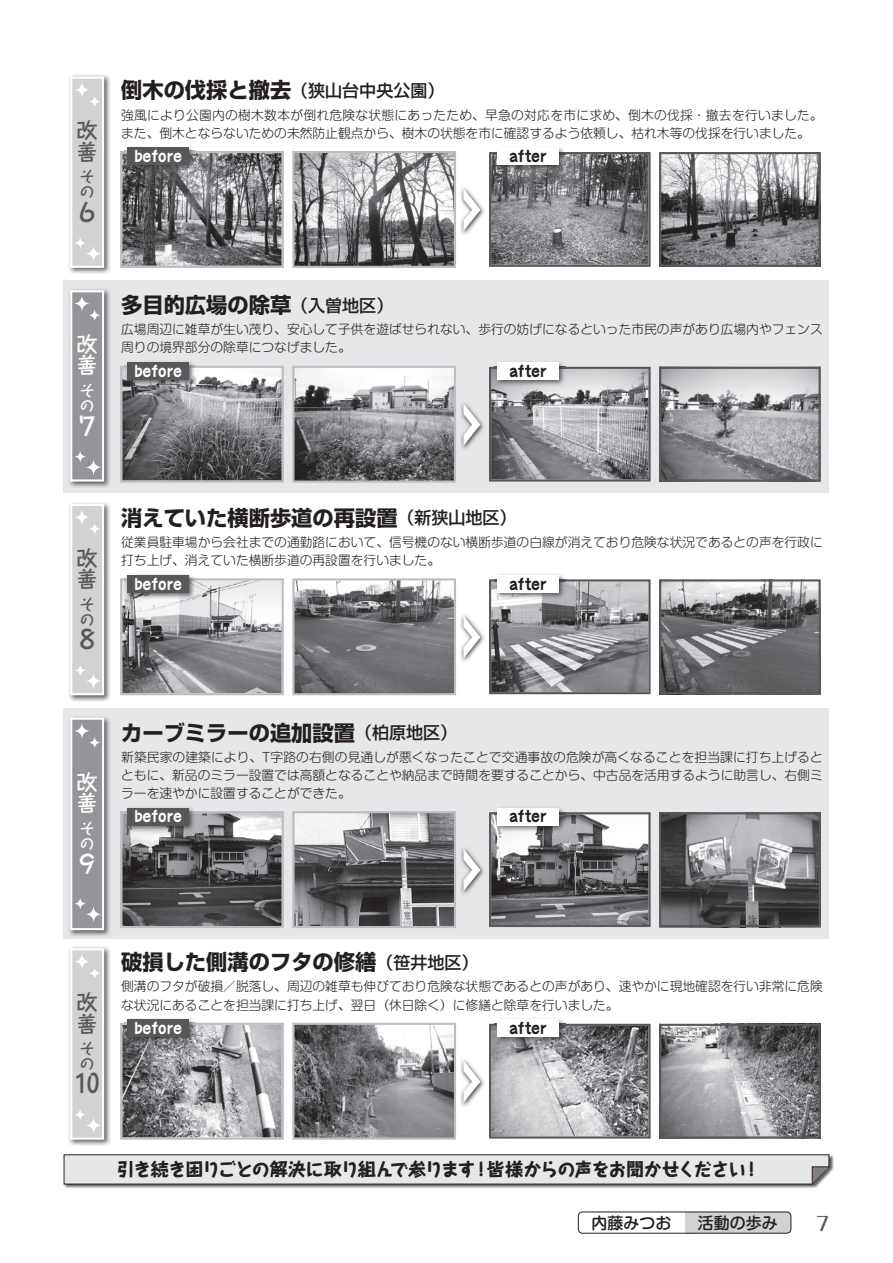
<style>
.page{position:relative;width:893px;height:1263px;background:#fff}
.page>*{position:absolute;margin:0;border:0;box-sizing:border-box;transform-origin:0 0}
.t1{font:700 25.5px "Taka Hand Std De";color:#57585a}
.t2{font:700 25.5px "Taka Hand Std De";color:#fff}
.t3{font:700 21.3px "Shin Go Pro";color:#231f20}
.t4{font:700 21.3px/21.3px "Taka Hand Std De";color:#57585a}
.t5{font:700 21.3px/21.3px "Taka Hand Std De";color:#fff}
.t6{font:500 19.2px "Maru Fo Pro";color:#57585a}
.t7{font:800 18px "Taka Hand Std";letter-spacing:-.05em;color:#231f20}
.t8{font:500 16.95px "Shin Go Pro";color:#231f20}
.t9{font:500 15.9px "Shin M Go Pro";color:#231f20}
.t10{font:800 15.3px "Taka Hand Std";color:#fff}
.t11{font:800 15.3px "Taka Hand Std";color:#231f20}
.t12{font:700 14.85px/14.9px "Taka Hand Std De";color:#57585a}
.t13{font:700 14.85px/14.9px "Taka Hand Std De";color:#fff}
.t14{font:300 12.75px/18.1px "Shin M Go Pro";color:#231f20}
.s1{font-weight:700;font-size:21.3px}
.s2{font-weight:500;font-size:16.95px}
</style>
<div class="page">
<div style="left:685px;top:1212px;width:12px;height:21px;background:#d1d2d4"></div>
<div style="left:693px;top:1212px;width:98px;height:21px;background:#d1d2d4;border-radius:4px"></div>
<div style="left:578px;top:1212px;width:213px;height:21px;border:1px solid #231f20;border-radius:4px"></div>
<div style="left:64px;top:281px;width:765px;height:212px;background:#e6e7e9"></div>
<div style="left:64px;top:708px;width:765px;height:231px;background:#e6e7e9"></div>
<img style="left:64px;top:1154px;width:770px;height:34px">
<svg style="left:64px;top:1154px;width:765px;height:30px;background:#dbdbdd"></svg>
<svg style="left:120px;top:151px;width:164px;height:117px;background:#78787b"></svg>
<svg style="left:120px;top:578px;width:164px;height:117px;background:#a2a3a6"></svg>
<svg style="left:120px;top:1023px;width:164px;height:117px;background:#9d9ea0"></svg>
<svg style="left:120px;top:366px;width:164px;height:117px;background:#818284"></svg>
<svg style="left:120px;top:811px;width:164px;height:117px;background:#686869"></svg>
<img style="left:295px;top:154px;width:158px;height:111px">
<div style="left:292px;top:151px;width:164px;height:117px;border:2px solid #bcbdc0"></div>
<img style="left:295px;top:581px;width:158px;height:111px">
<div style="left:292px;top:578px;width:164px;height:117px;border:2px solid #bcbdc0"></div>
<img style="left:295px;top:1026px;width:158px;height:111px">
<div style="left:292px;top:1023px;width:164px;height:117px;border:2px solid #bcbdc0"></div>
<img style="left:295px;top:369px;width:158px;height:111px">
<div style="left:292px;top:366px;width:164px;height:117px;border:2px solid #bcbdc0"></div>
<img style="left:295px;top:814px;width:158px;height:111px">
<div style="left:292px;top:811px;width:164px;height:117px;border:2px solid #bcbdc0"></div>
<svg style="left:489px;top:152px;width:162px;height:115px;background:#7c7d7f"></svg>
<svg style="left:489px;top:579px;width:162px;height:115px;background:#919294"></svg>
<svg style="left:489px;top:1024px;width:162px;height:114px;background:#a1a2a4"></svg>
<svg style="left:489px;top:367px;width:162px;height:115px;background:#989a9c"></svg>
<svg style="left:489px;top:812px;width:162px;height:115px;background:#7c7c7e"></svg>
<img style="left:662px;top:155px;width:156px;height:109px">
<div style="left:659px;top:152px;width:162px;height:115px;border:2px solid #57585a"></div>
<img style="left:662px;top:582px;width:156px;height:109px">
<div style="left:659px;top:579px;width:162px;height:115px;border:2px solid #57585a"></div>
<img style="left:662px;top:1027px;width:156px;height:108px">
<div style="left:659px;top:1024px;width:162px;height:114px;border:2px solid #57585a"></div>
<img style="left:662px;top:370px;width:156px;height:109px">
<div style="left:659px;top:367px;width:162px;height:115px;border:2px solid #57585a"></div>
<img style="left:662px;top:815px;width:156px;height:109px">
<div style="left:659px;top:812px;width:162px;height:115px;border:2px solid #57585a"></div>
<img style="left:125px;top:147px;width:70px;height:25px">
<div style="left:128px;top:148px;width:61px;height:17px;background:#57585a"></div>
<img style="left:125px;top:574px;width:70px;height:25px">
<div style="left:128px;top:575px;width:61px;height:17px;background:#57585a"></div>
<img style="left:125px;top:1018px;width:70px;height:25px">
<div style="left:128px;top:1019px;width:61px;height:18px;background:#57585a"></div>
<img style="left:125px;top:361px;width:70px;height:26px">
<div style="left:128px;top:362px;width:61px;height:18px;background:#57585a"></div>
<img style="left:125px;top:807px;width:70px;height:25px">
<div style="left:128px;top:808px;width:61px;height:17px;background:#57585a"></div>
<img style="left:495px;top:147px;width:70px;height:25px">
<div style="left:497px;top:148px;width:62px;height:17px;background:#fff"></div>
<img style="left:495px;top:574px;width:70px;height:25px">
<div style="left:497px;top:575px;width:62px;height:17px;background:#fff"></div>
<img style="left:495px;top:1018px;width:70px;height:25px">
<div style="left:497px;top:1019px;width:62px;height:18px;background:#fff"></div>
<img style="left:495px;top:361px;width:70px;height:26px">
<div style="left:497px;top:362px;width:62px;height:18px;background:#fff"></div>
<img style="left:495px;top:807px;width:70px;height:25px">
<div style="left:497px;top:808px;width:62px;height:17px;background:#fff"></div>
<img style="left:460px;top:188px;width:24px;height:47px">
<svg style="left:463px;top:189px;width:17px;height:42px"></svg>
<img style="left:460px;top:615px;width:24px;height:47px">
<svg style="left:463px;top:616px;width:17px;height:42px"></svg>
<img style="left:460px;top:1060px;width:24px;height:47px">
<svg style="left:463px;top:1060px;width:17px;height:43px"></svg>
<img style="left:461px;top:404px;width:23px;height:45px">
<svg style="left:463px;top:403px;width:17px;height:43px"></svg>
<img style="left:461px;top:848px;width:23px;height:46px">
<svg style="left:463px;top:849px;width:17px;height:42px"></svg>
<img style="left:69px;top:75px;width:41px;height:199px">
<div style="left:71px;top:78px;width:32px;height:189px;background:#d1d2d4"></div>
<div style="left:70px;top:77px;width:34px;height:191px;border:2px solid #fff"></div>
<svg style="left:73px;top:81px;width:17px;height:17px"></svg>
<svg style="left:85px;top:245px;width:17px;height:17px"></svg>
<svg style="left:74px;top:237px;width:13px;height:12px"></svg>
<svg style="left:88px;top:95px;width:13px;height:13px"></svg>
<img style="left:69px;top:503px;width:41px;height:199px">
<div style="left:71px;top:505px;width:32px;height:189px;background:#d1d2d4"></div>
<div style="left:70px;top:504px;width:34px;height:191px;border:2px solid #fff"></div>
<svg style="left:73px;top:509px;width:17px;height:17px"></svg>
<svg style="left:85px;top:672px;width:17px;height:17px"></svg>
<svg style="left:74px;top:664px;width:13px;height:13px"></svg>
<svg style="left:88px;top:522px;width:13px;height:13px"></svg>
<img style="left:69px;top:947px;width:41px;height:199px">
<div style="left:71px;top:949px;width:32px;height:189px;background:#d1d2d4"></div>
<div style="left:70px;top:948px;width:34px;height:192px;border:2px solid #fff"></div>
<svg style="left:73px;top:953px;width:17px;height:17px"></svg>
<svg style="left:85px;top:1117px;width:17px;height:17px"></svg>
<svg style="left:74px;top:1108px;width:13px;height:13px"></svg>
<svg style="left:88px;top:967px;width:13px;height:13px"></svg>
<img style="left:69px;top:289px;width:41px;height:198px">
<div style="left:71px;top:291px;width:32px;height:189px;background:#939598"></div>
<div style="left:70px;top:290px;width:34px;height:192px;border:2px solid #fff"></div>
<svg style="left:73px;top:295px;width:17px;height:17px"></svg>
<svg style="left:85px;top:459px;width:17px;height:17px"></svg>
<svg style="left:74px;top:450px;width:13px;height:13px"></svg>
<svg style="left:88px;top:309px;width:13px;height:13px"></svg>
<img style="left:69px;top:717px;width:41px;height:219px">
<div style="left:71px;top:719px;width:32px;height:210px;background:#939598"></div>
<div style="left:70px;top:718px;width:34px;height:212px;border:2px solid #fff"></div>
<svg style="left:73px;top:722px;width:17px;height:17px"></svg>
<svg style="left:85px;top:906px;width:17px;height:17px"></svg>
<svg style="left:74px;top:897px;width:13px;height:13px"></svg>
<svg style="left:88px;top:736px;width:13px;height:13px"></svg>
<h2 class="t4" style="left:77px;top:118px;width:22px">改善</h2>
<p class="t12" style="left:80px;top:168px;width:15px">その</p>
<h1 class="t1" style="left:74px;top:195px;width:21px">６</h1>
<h3 class="t8" style="left:121px;top:76px;width:325px"><span class="s1">倒木の伐採と撤去</span>（狭山台中央公園）</h3>
<p class="t14" style="left:121px;top:104px;width:703px">強風により公園内の樹木数本が倒れ危険な状態にあったため、早急の対応を市に求め、倒木の伐採・撤去を行いました。また、倒木とならないための未然防止観点から、樹木の状態を市に確認するよう依頼し、枯れ木等の伐採を行いました。</p>
<p class="t10" style="left:134px;top:146px;width:49px">before</p>
<p class="t11" style="left:509px;top:146px;width:39px">after</p>
<h2 class="t5" style="left:77px;top:331px;width:22px">改善</h2>
<p class="t13" style="left:80px;top:382px;width:15px">その</p>
<h1 class="t2" style="left:74px;top:408px;width:22px">７</h1>
<h2 class="t3" style="left:121px;top:288px;width:274px">多目的広場の除草<span class="s2">（入曽地区）</span></h2>
<p class="t14" style="left:121px;top:319px;width:703px">広場周辺に雑草が生い茂り、安心して子供を遊ばせられない、歩行の妨げになるといった市民の声があり広場内やフェンス周りの境界部分の除草につなげました。</p>
<p class="t10" style="left:134px;top:360px;width:49px">before</p>
<p class="t11" style="left:509px;top:360px;width:39px">after</p>
<h2 class="t4" style="left:77px;top:545px;width:22px">改善</h2>
<p class="t12" style="left:80px;top:595px;width:15px">その</p>
<h1 class="t1" style="left:74px;top:622px;width:22px">８</h1>
<h2 class="t3" style="left:121px;top:501px;width:397px">消えていた横断歩道の再設置<span class="s2">（新狭山地区）</span></h2>
<p class="t14" style="left:121px;top:532px;width:703px">従業員駐車場から会社までの通勤路において、信号機のない横断歩道の白線が消えており危険な状況であるとの声を行政に打ち上げ、消えていた横断歩道の再設置を行いました。</p>
<p class="t10" style="left:134px;top:573px;width:49px">before</p>
<p class="t11" style="left:509px;top:573px;width:39px">after</p>
<h2 class="t5" style="left:77px;top:769px;width:22px">改善</h2>
<p class="t13" style="left:80px;top:820px;width:15px">その</p>
<h1 class="t2" style="left:74px;top:846px;width:21px">９</h1>
<h2 class="t3" style="left:121px;top:715px;width:337px">カーブミラーの追加設置<span class="s2">（柏原地区）</span></h2>
<p class="t14" style="left:121px;top:746px;width:703px;text-align:justify">新築民家の建築により、T字路の右側の見通しが悪くなったことで交通事故の危険が高くなることを担当課に打ち上げるとともに、新品のミラー設置では高額となることや納品まで時間を要することから、中古品を活用するように助言し、右側ミラーを速やかに設置することができた。</p>
<p class="t10" style="left:134px;top:806px;width:49px">before</p>
<p class="t11" style="left:509px;top:806px;width:39px">after</p>
<h2 class="t4" style="left:77px;top:989px;width:22px">改善</h2>
<p class="t12" style="left:80px;top:1040px;width:15px">その</p>
<h1 class="t1" style="left:75px;top:1066px;width:26px">10</h1>
<h2 class="t3" style="left:121px;top:945px;width:359px">破損した側溝のフタの修繕<span class="s2">（笹井地区）</span></h2>
<p class="t14" style="left:121px;top:976px;width:703px">側溝のフタが破損／脱落し、周辺の雑草も伸びており危険な状態であるとの声があり、速やかに現地確認を行い非常に危険な状況にあることを担当課に打ち上げ、翌日（休日除く）に修繕と除草を行いました。</p>
<p class="t10" style="left:134px;top:1017px;width:49px">before</p>
<p class="t11" style="left:509px;top:1017px;width:39px">after</p>
<h3 class="t7" style="left:117px;top:1157px;width:645px">引き続き困りごとの解決に取り組んで参ります！皆様からの声をお聞かせください！</h3>
<p class="t9" style="left:592px;top:1210px;width:81px">内藤みつお</p>
<p class="t9" style="left:698px;top:1210px;width:81px">活動の歩み</p>
<h3 class="t6" style="left:816px;top:1208px;width:15px">7</h3>
</div>
